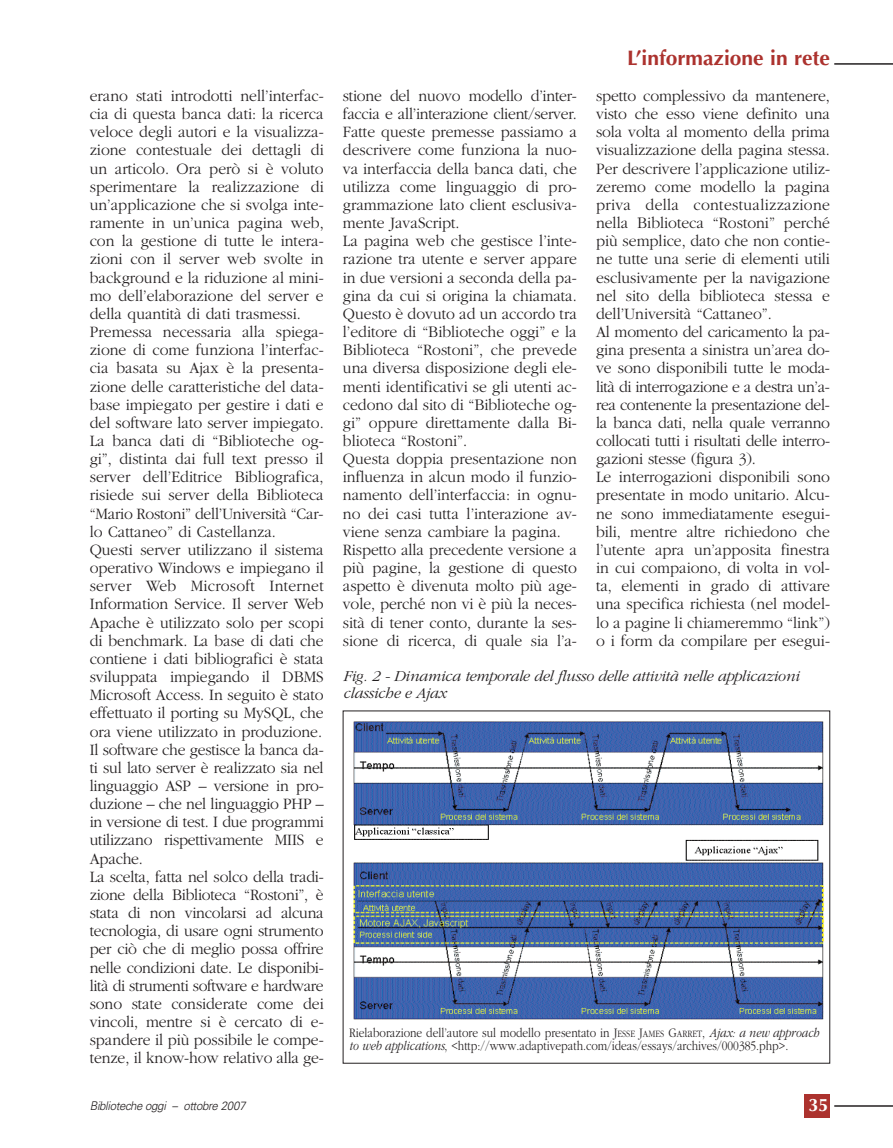
<style>
.page{position:relative;width:893px;height:1148px;background:#fff}
.page>*{position:absolute;margin:0;border:0;box-sizing:border-box;transform-origin:0 0}
.t1{font:700 21px "Optima";color:#ac322e}
.t2{font:700 18px "Optima";color:#fff}
.t3{font:300 16.5px/18.1px "Garamond";color:#231f20;scale:.95 1}
.t4{font:italic 300 15.75px/16.5px "Garamond";letter-spacing:-.015em;color:#231f20}
.t5{font:300 13.5px/13.5px "Garamond";color:#231f20;scale:.85 1}
.t6{font:italic 300 12px "Univers";letter-spacing:-.03em;color:#231f20;scale:.95 1}
.s1{font-size:10.2px}
.s2{font-style:italic}
</style>
<div class="page">
<div style="left:804px;top:1094px;width:26px;height:23px;background:#ac322e"></div>
<hr style="left:834px;top:1105px;width:58px;height:1px;background:#231f20">
<hr style="left:834px;top:63px;width:58px;height:2px;background:#231f20">
<img style="left:353px;top:721px;width:472px;height:299px">
<p class="t1" style="left:627px;top:49px;width:204px">L’informazione in rete</p>
<p class="t3" style="left:90px;top:88px;width:248px">erano stati introdotti nell’interfac&shy;cia di questa banca dati: la ricerca veloce degli autori e la visualizza&shy;zione contestuale dei dettagli di un articolo. Ora però si è voluto sperimentare la realizzazione di un’applicazione che si svolga inte&shy;ramente in un’unica pagina web, con la gestione di tutte le intera&shy;zioni con il server web svolte in background e la riduzione al mini&shy;mo dell’elaborazione del server e della quantità di dati trasmessi.<br>Premessa necessaria alla spiega&shy;zione di come funziona l’interfac&shy;cia basata su Ajax è la presenta&shy;zione delle caratteristiche del data&shy;base impiegato per gestire i dati e del software lato server impiegato.<br>La banca dati di “Biblioteche og&shy;gi”, distinta dai full text presso il server dell’Editrice Bibliografica, risiede sui server della Biblioteca “Mario Rostoni” dell’Università “Car&shy;lo Cattaneo” di Castellanza.<br>Questi server utilizzano il sistema operativo Windows e impiegano il server Web Microsoft Internet Information Service. Il server Web Apache è utilizzato solo per scopi di benchmark. La base di dati che contiene i dati bibliografici è stata sviluppata impiegando il DBMS Microsoft Access. In seguito è stato effettuato il porting su MySQL, che ora viene utilizzato in produzione.<br>Il software che gestisce la banca da&shy;ti sul lato server è realizzato sia nel linguaggio ASP – versione in pro&shy;duzione – che nel linguaggio PHP – in versione di test. I due programmi utilizzano rispettivamente MIIS e Apache.<br>La scelta, fatta nel solco della tradi&shy;zione della Biblioteca “Rostoni”, è stata di non vincolarsi ad alcuna tecnologia, di usare ogni strumento per ciò che di meglio possa offrire nelle condizioni date. Le disponibi&shy;lità di strumenti software e hardware sono state considerate come dei vincoli, mentre si è cercato di e&shy;spandere il più possibile le compe&shy;tenze, il know-how relativo alla ge-</p>
<p class="t3" style="left:343px;top:88px;width:248px">stione del nuovo modello d’inter&shy;faccia e all’interazione client/server.<br>Fatte queste premesse passiamo a descrivere come funziona la nuo&shy;va interfaccia della banca dati, che utilizza come linguaggio di pro&shy;grammazione lato client esclusiva&shy;mente JavaScript.<br>La pagina web che gestisce l’inte&shy;razione tra utente e server appare in due versioni a seconda della pa&shy;gina da cui si origina la chiamata.<br>Questo è dovuto ad un accordo tra l’editore di “Biblioteche oggi” e la Biblioteca “Rostoni”, che prevede una diversa disposizione degli ele&shy;menti identificativi se gli utenti ac&shy;cedono dal sito di “Biblioteche og&shy;gi” oppure direttamente dalla Bi&shy;blioteca “Rostoni”.<br>Questa doppia presentazione non influenza in alcun modo il funzio&shy;namento dell’interfaccia: in ognu&shy;no dei casi tutta l’interazione av&shy;viene senza cambiare la pagina.<br>Rispetto alla precedente versione a più pagine, la gestione di questo aspetto è divenuta molto più age&shy;vole, perché non vi è più la neces&shy;sità di tener conto, durante la ses&shy;sione di ricerca, di quale sia l’a-</p>
<p class="t3" style="left:596px;top:88px;width:248px">spetto complessivo da mantenere, visto che esso viene definito una sola volta al momento della prima visualizzazione della pagina stessa.<br>Per descrivere l’applicazione utiliz&shy;zeremo come modello la pagina priva della contestualizzazione nella Biblioteca “Rostoni” perché più semplice, dato che non contie&shy;ne tutte una serie di elementi utili esclusivamente per la navigazione nel sito della biblioteca stessa e dell’Università “Cattaneo”.<br>Al momento del caricamento la pa&shy;gina presenta a sinistra un’area do&shy;ve sono disponibili tutte le moda&shy;lità di interrogazione e a destra un’a&shy;rea contenente la presentazione del&shy;la banca dati, nella quale verranno collocati tutti i risultati delle interro&shy;gazioni stesse (figura 3).<br>Le interrogazioni disponibili sono presentate in modo unitario. Alcu&shy;ne sono immediatamente esegui&shy;bili, mentre altre richiedono che l’utente apra un’apposita finestra in cui compaiono, di volta in vol&shy;ta, elementi in grado di attivare una specifica richiesta (nel model&shy;lo a pagine li chiameremmo “link”) o i form da compilare per esegui-</p>
<p class="t4" style="left:343px;top:669px;width:458px">Fig. 2 - Dinamica temporale del flusso delle attività nelle applicazioni classiche e Ajax</p>
<p class="t5" style="left:349px;top:1026px;width:554px">Rielaborazione dell’autore sul modello presentato in J<span class="s1">ESSE</span> J<span class="s1">AMES</span> G<span class="s1">ARRET</span>, <span class="s2">Ajax: a new approach to web applications</span>, &lt;http://www.adaptivepath.com/ideas/essays/archives/000385.php&gt;.</p>
<p class="t6" style="left:90px;top:1100px;width:165px">Biblioteche oggi – ottobre 2007</p>
<p class="t2" style="left:808px;top:1097px;width:22px">35</p>
</div>
